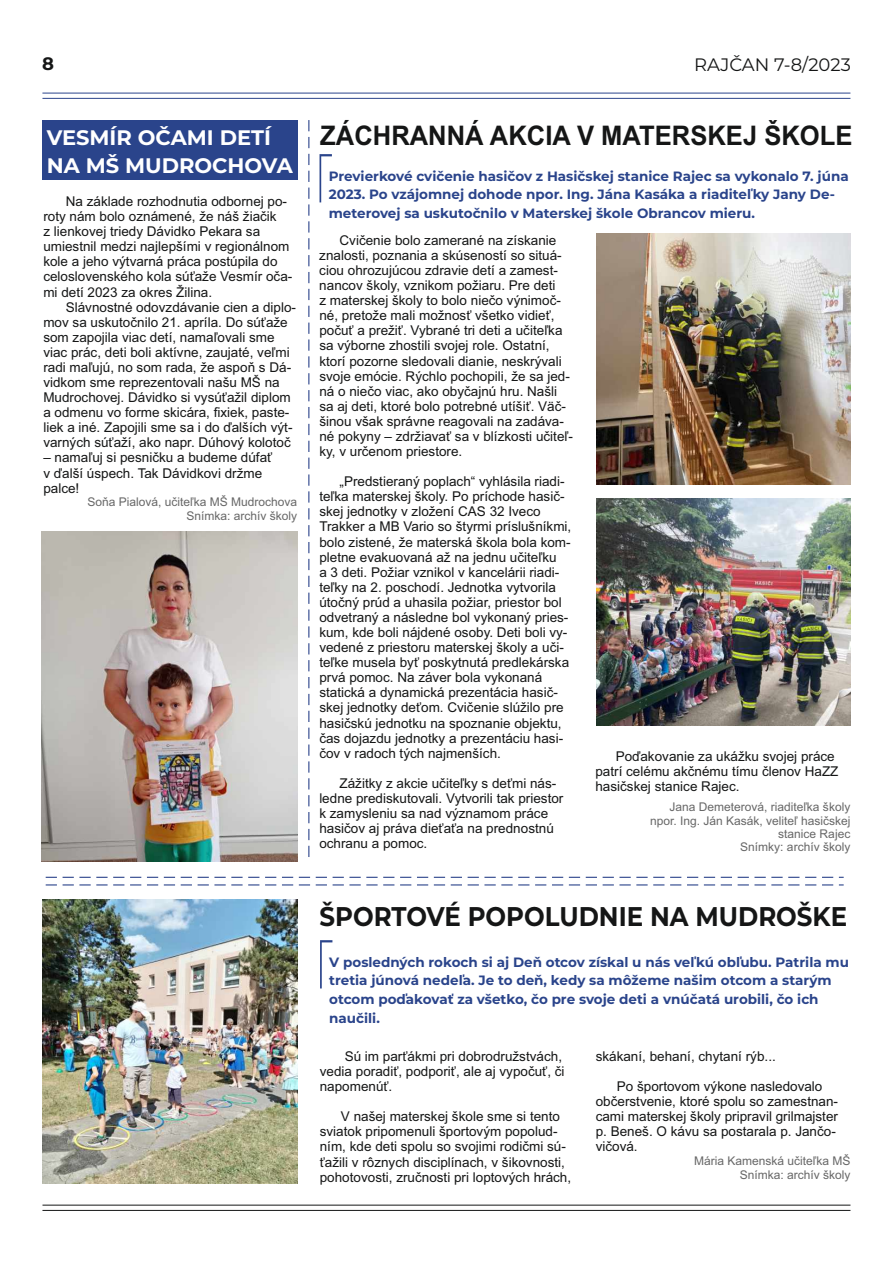
<style>
.page{position:relative;width:893px;height:1263px;background:#fff}
.page>*{position:absolute;margin:0;border:0;box-sizing:border-box;transform-origin:0 0}
.t1{font:700 27px "Arial";color:#151616;scale:.95 1}
.t2{font:700 27px "Montserrat";color:#151616;scale:.91 1}
.t3{font:700 21px/29px "Montserrat";color:#fff}
.t4{font:18px "Montserrat";color:#151616}
.t5{font:700 18px "Montserrat";color:#151616}
.t6{font:13.5px/15.1px "Arial";color:#151616}
.t7{font:700 13.5px/18.6px "Montserrat";color:#2a448b}
.t8{font:12px/13.4px "Arial";color:#676767;text-align:right}
</style>
<div class="page">
<hr style="left:42px;top:93px;width:808px;height:1px;background:#2a448b">
<hr style="left:42px;top:98px;width:808px;height:1px;background:#2a448b">
<hr style="left:42px;top:1210px;width:808px;height:1px;background:#151616">
<hr style="left:42px;top:1205px;width:808px;height:1px;background:#151616">
<svg style="left:308px;top:120px;width:1px;height:737px"></svg>
<svg style="left:46px;top:884px;width:798px;height:1px"></svg>
<svg style="left:46px;top:877px;width:798px;height:1px"></svg>
<div style="left:42px;top:120px;width:255px;height:59px;background:#2a448b"></div>
<img style="left:42px;top:531px;width:256px;height:330px">
<img style="left:43px;top:900px;width:255px;height:283px">
<svg style="left:320px;top:940px;width:12px;height:48px"></svg>
<svg style="left:319px;top:154px;width:13px;height:48px"></svg>
<img style="left:596px;top:499px;width:254px;height:226px">
<img style="left:596px;top:233px;width:254px;height:251px">
<h3 class="t5" style="left:42px;top:53px;width:13px">8</h3>
<h3 class="t4" style="left:694px;top:53px;width:158px">RAJČAN 7-8/2023</h3>
<h2 class="t3" style="left:47px;top:122px;width:248px">VESMÍR OČAMI DETÍ<br>NA MŠ MUDROCHOVA</h2>
<p class="t6" style="left:43px;top:195px;width:250px;text-indent:22px">Na základe rozhodnutia odbornej po&shy;roty nám bolo oznámené, že náš žiačik<br>z lienkovej triedy Dávidko Pekara sa umiestnil medzi najlepšími v regionálnom kole a jeho výtvarná práca postúpila do celoslovenského kola súťaže Vesmír oča&shy;mi detí 2023 za okres Žilina.</p>
<p class="t6" style="left:43px;top:301px;width:254px;text-indent:22px">Slávnostné odovzdávanie cien a diplo&shy;mov sa uskutočnilo 21. apríla. Do súťaže som zapojila viac detí, namaľovali sme viac prác, deti boli aktívne, zaujaté, veľmi radi maľujú, no som rada, že aspoň s Dá&shy;vidkom sme reprezentovali našu MŠ na Mudrochovej. Dávidko si vysúťažil diplom a odmenu vo forme skicára, fixiek, paste&shy;liek a iné. Zapojili sme sa i do ďalších výt&shy;varných súťaží, ako napr. Dúhový kolotoč</p>
<p class="t6" style="left:43px;top:451px;width:230px">– namaľuj si pesničku a budeme dúfať v ďalší úspech. Tak Dávidkovi držme palce!</p>
<p class="t8" style="left:88px;top:497px;width:211px">Soňa Pialová, učiteľka MŠ Mudrochova<br>Snímka: archív školy</p>
<h1 class="t1" style="left:320px;top:125px;width:562px">ZÁCHRANNÁ AKCIA V MATERSKEJ ŠKOLE</h1>
<p class="t7" style="left:329px;top:167px;width:521px">Previerkové cvičenie hasičov z Hasičskej stanice Rajec sa vykonalo 7. júna<br>2023. Po vzájomnej dohode npor. Ing. Jána Kasáka a riaditeľky Jany De&shy;meterovej sa uskutočnilo v Materskej škole Obrancov mieru.</p>
<p class="t6" style="left:319px;top:234px;width:255px;text-indent:20px">Cvičenie bolo zamerané na získanie znalosti, poznania a skúseností so situá&shy;ciou ohrozujúcou zdravie detí a zamest&shy;nancov školy, vznikom požiaru. Pre deti<br>z materskej školy to bolo niečo výnimoč&shy;né, pretože mali možnosť všetko vidieť, počuť a prežiť. Vybrané tri deti a učiteľka sa výborne zhostili svojej role. Ostatní, ktorí pozorne sledovali dianie, neskrývali svoje emócie. Rýchlo pochopili, že sa jed&shy;ná o niečo viac, ako obyčajnú hru. Našli sa aj deti, ktoré bolo potrebné utíšiť. Väč&shy;šinou však správne reagovali na zadáva&shy;né pokyny – zdržiavať sa v blízkosti učiteľ&shy;ky, v určenom priestore.</p>
<p class="t6" style="left:319px;top:475px;width:254px;text-indent:20px">„Predstieraný poplach“ vyhlásila riadi&shy;teľka materskej školy. Po príchode hasič&shy;skej jednotky v zložení CAS 32 Iveco Trakker a MB Vario so štyrmi príslušníkmi, bolo zistené, že materská škola bola kom&shy;pletne evakuovaná až na jednu učiteľku<br>a 3 deti. Požiar vznikol v kancelárii riadi&shy;teľky na 2. poschodí. Jednotka vytvorila útočný prúd a uhasila požiar, priestor bol odvetraný a následne bol vykonaný pries&shy;kum, kde boli nájdené osoby. Deti boli vy&shy;vedené z priestoru materskej školy a uči&shy;teľke musela byť poskytnutá predlekárska prvá pomoc. Na záver bola vykonaná statická a dynamická prezentácia hasič&shy;skej jednotky deťom. Cvičenie slúžilo pre hasičskú jednotku na spoznanie objektu, čas dojazdu jednotky a prezentáciu hasi&shy;čov v radoch tých najmenších.</p>
<p class="t6" style="left:319px;top:777px;width:246px;text-indent:20px">Zážitky z akcie učiteľky s deťmi nás&shy;ledne prediskutovali. Vytvorili tak priestor k zamysleniu sa nad významom práce hasičov aj práva dieťaťa na prednostnú ochranu a pomoc.</p>
<p class="t6" style="left:595px;top:750px;width:245px;text-indent:20px">Poďakovanie za ukážku svojej práce patrí celému akčnému tímu členov HaZZ hasičskej stanice Rajec.</p>
<p class="t8" style="left:650px;top:801px;width:202px">Jana Demeterová, riaditeľka školy npor. Ing. Ján Kasák, veliteľ hasičskej stanice Rajec<br>Snímky: archív školy</p>
<h1 class="t2" style="left:320px;top:900px;width:581px">ŠPORTOVÉ POPOLUDNIE NA MUDROŠKE</h1>
<p class="t7" style="left:329px;top:952px;width:521px">V posledných rokoch si aj Deň otcov získal u nás veľkú obľubu. Patrila mu tretia júnová nedeľa. Je to deň, kedy sa môžeme našim otcom a starým otcom poďakovať za všetko, čo pre svoje deti a vnúčatá urobili, čo ich naučili.</p>
<p class="t6" style="left:320px;top:1050px;width:246px;text-indent:25px">Sú im parťákmi pri dobrodružstvách, vedia poradiť, podporiť, ale aj vypočuť, či napomenúť.</p>
<p class="t6" style="left:320px;top:1110px;width:253px;text-indent:21px">V našej materskej škole sme si tento sviatok pripomenuli športovým popolud&shy;ním, kde deti spolu so svojimi rodičmi sú&shy;ťažili v rôznych disciplínach, v šikovnosti, pohotovosti, zručnosti pri loptových hrách,</p>
<p class="t6" style="left:596px;top:1050px;width:182px">skákaní, behaní, chytaní rýb...</p>
<p class="t6" style="left:596px;top:1080px;width:244px;text-indent:21px">Po športovom výkone nasledovalo občerstvenie, ktoré spolu so zamestnan&shy;cami materskej školy pripravil grilmajster p. Beneš. O kávu sa postarala p. Jančo&shy;vičová.</p>
<p class="t8" style="left:694px;top:1155px;width:158px">Mária Kamenská učiteľka MŠ<br>Snímka: archív školy</p>
</div>
